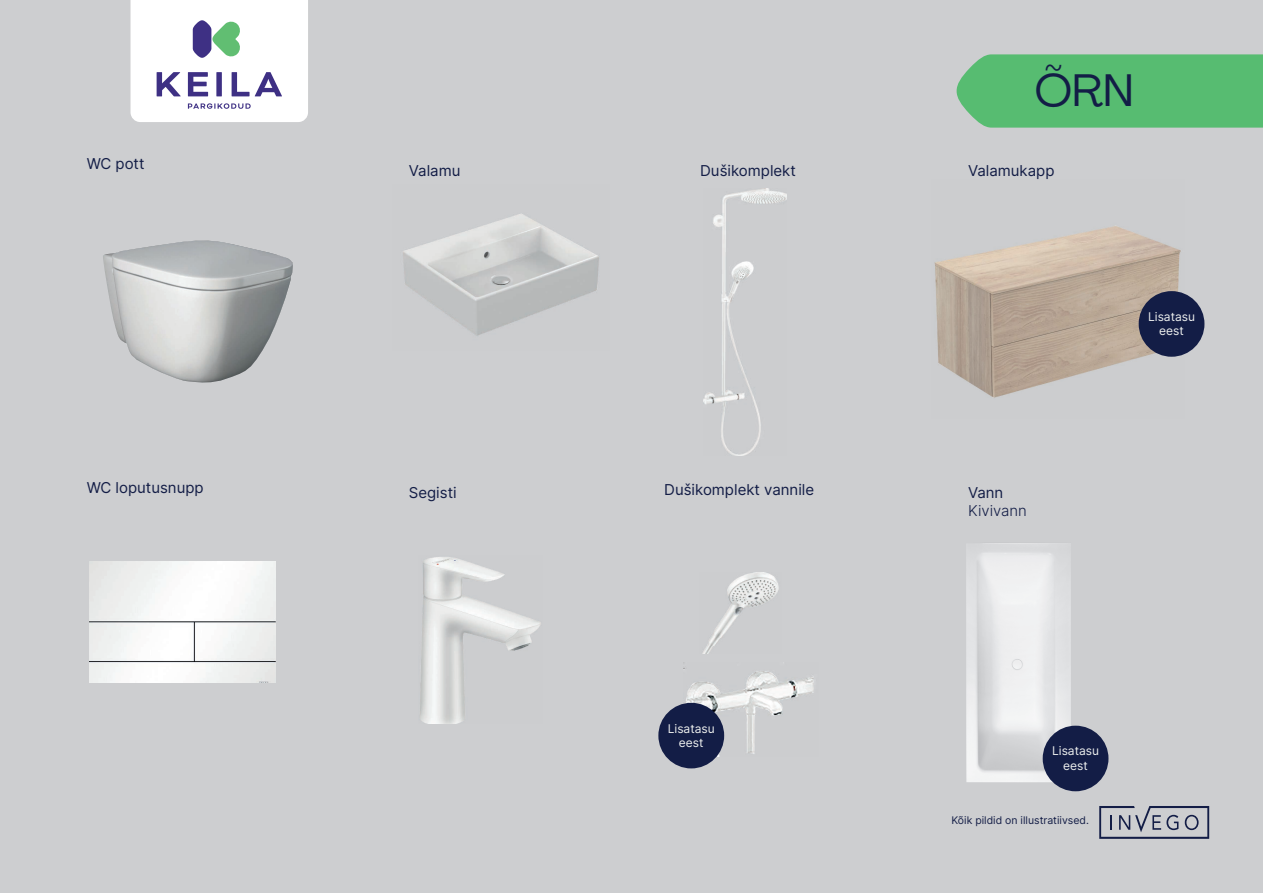
<style>
.page{position:relative;width:1263px;height:893px;background:#cdced0}
.page>*{position:absolute;margin:0;border:0;box-sizing:border-box;transform-origin:0 0}
.t1{font:45px "Agrandir";color:#131d46}
.t2{font:15px "Inter";color:#131d46}
.t3{font:300 15px "Inter";color:#131d46}
.t4{font:12px/14.4px "Inter";color:#edefee;text-align:center}
.t5{font:10.5px "Inter";color:#131d46}
</style>
<div class="page">
<svg style="left:1099px;top:806px;width:110px;height:33px"></svg>
<svg style="left:131px;top:0;width:177px;height:122px;background:#e8e9ef"></svg>
<div style="left:956px;top:54px;width:307px;height:74px;background:#57bc71"></div>
<img style="left:403px;top:214px;width:196px;height:122px">
<img style="left:420px;top:557px;width:121px;height:166px">
<img style="left:934px;top:226px;width:249px;height:172px">
<img style="left:966px;top:543px;width:143px;height:249px">
<img style="left:683px;top:668px;width:131px;height:88px">
<div style="left:1139px;top:291px;width:65px;height:66px;background:#131d46;border-radius:50%"></div>
<img style="left:103px;top:241px;width:190px;height:141px">
<img style="left:90px;top:561px;width:185px;height:121px">
<img style="left:703px;top:572px;width:76px;height:81px">
<img style="left:704px;top:188px;width:82px;height:268px">
<div style="left:658px;top:703px;width:66px;height:65px;background:#131d46;border-radius:50%"></div>
<div style="left:1043px;top:726px;width:65px;height:65px;background:#131d46;border-radius:50%"></div>
<p class="t2" style="left:87px;top:153px;width:59px">WC pott</p>
<p class="t2" style="left:87px;top:477px;width:118px">WC loputusnupp</p>
<p class="t2" style="left:409px;top:160px;width:53px">Valamu</p>
<p class="t2" style="left:409px;top:482px;width:49px">Segisti</p>
<p class="t2" style="left:700px;top:160px;width:97px">Dušikomplekt</p>
<p class="t2" style="left:664px;top:479px;width:151px">Dušikomplekt vannile</p>
<p class="t4" style="left:668px;top:721px;width:49px">Lisatasu eest</p>
<h1 class="t1" style="left:1035px;top:62px;width:100px">ÕRN</h1>
<p class="t2" style="left:968px;top:160px;width:88px">Valamukapp</p>
<p class="t4" style="left:1148px;top:309px;width:49px">Lisatasu eest</p>
<p class="t2" style="left:968px;top:482px;width:37px">Vann</p>
<p class="t3" style="left:968px;top:500px;width:60px">Kivivann</p>
<p class="t4" style="left:1052px;top:743px;width:49px">Lisatasu eest</p>
<p class="t5" style="left:951px;top:812px;width:139px">Kõik pildid on illustratiivsed.</p>
</div>
